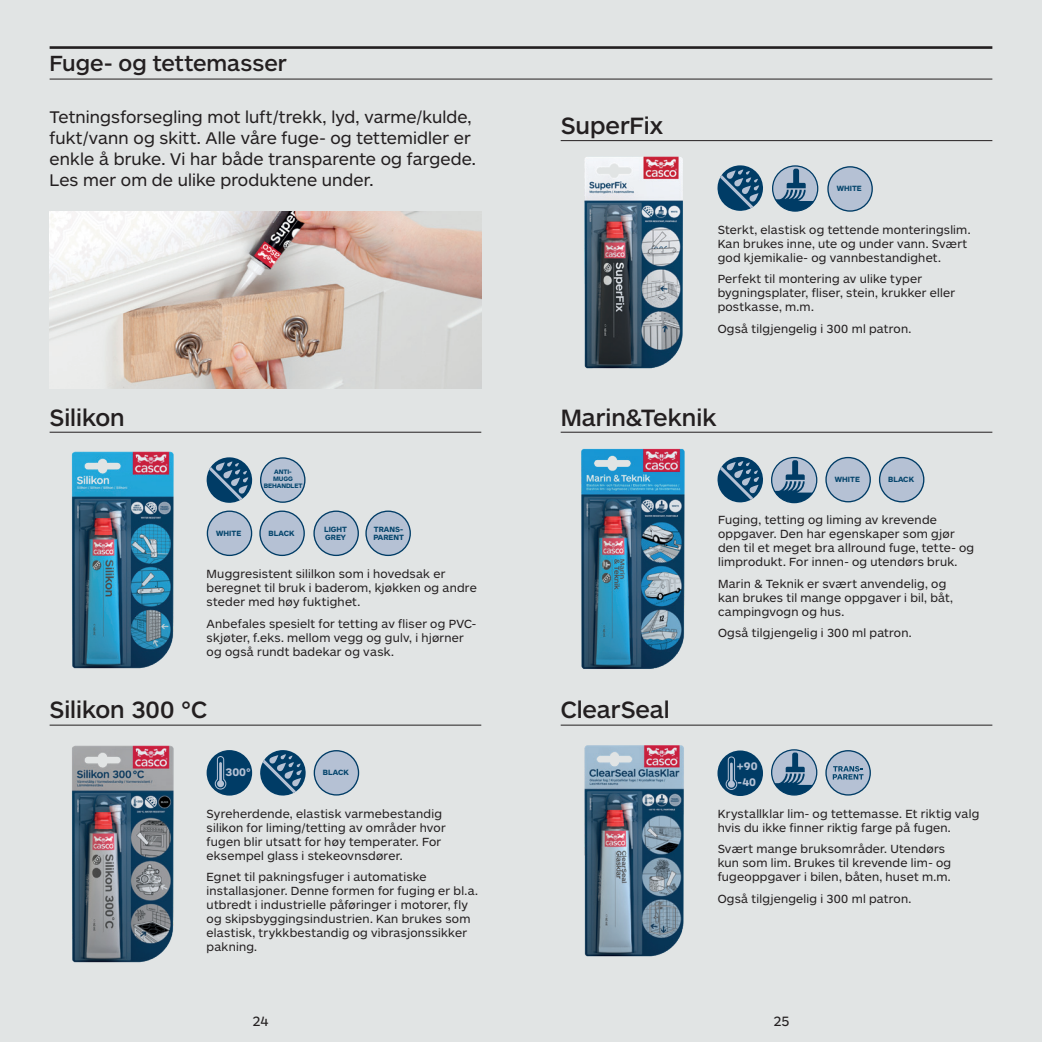
<style>
.page{position:relative;width:1042px;height:1042px;background:#e1e4e4}
.page>*{position:absolute;margin:0;border:0;box-sizing:border-box;transform-origin:0 0}
.t1{font:500 24.5px "ARS Maquette";letter-spacing:-.005em;color:#231f20}
.t2{font:500 22.75px "ARS Maquette";color:#231f20}
.t3{font:17.5px/21px "ARS Maquette";letter-spacing:.005em;color:#231f20}
.t4{font:14px "ARS Maquette";color:#231f20}
.t5{font:12.25px/14px "ARS Maquette";letter-spacing:.02em;color:#231f20}
.t6{font:700 11.38px/16.4px "ARS Maquette";color:#b5c1d4}
.t7{font:700 7.88px/7.9px "ARS Maquette";color:#06466d}
.t8{font:700 6.65px/7.2px "ARS Maquette";letter-spacing:-.02em;color:#06466d;text-align:center}
</style>
<div class="page">
<hr style="left:50px;top:46px;width:942px;height:3px;background:#231f20">
<hr style="left:50px;top:79px;width:942px;height:1px;background:#231f20">
<hr style="left:561px;top:432px;width:431px;height:1px;background:#231f20">
<hr style="left:50px;top:432px;width:431px;height:1px;background:#231f20">
<hr style="left:561px;top:725px;width:431px;height:1px;background:#231f20">
<hr style="left:50px;top:725px;width:431px;height:1px;background:#231f20">
<hr style="left:561px;top:140px;width:431px;height:1px;background:#231f20">
<img style="left:71px;top:451px;width:103px;height:218px">
<img style="left:72px;top:745px;width:102px;height:218px">
<img style="left:584px;top:156px;width:99px;height:213px">
<img style="left:581px;top:448px;width:104px;height:221px">
<img style="left:584px;top:745px;width:100px;height:212px">
<svg style="left:260px;top:457px;width:45px;height:46px"></svg>
<svg style="left:206px;top:457px;width:47px;height:46px"></svg>
<div style="left:207px;top:750px;width:45px;height:45px;background:#003c66;border-radius:50%"></div>
<svg style="left:214px;top:755px;width:13px;height:35px"></svg>
<svg style="left:260px;top:750px;width:46px;height:46px"></svg>
<svg style="left:314px;top:750px;width:45px;height:45px"></svg>
<svg style="left:717px;top:456px;width:46px;height:47px"></svg>
<svg style="left:771px;top:457px;width:46px;height:46px"></svg>
<svg style="left:825px;top:457px;width:46px;height:45px"></svg>
<svg style="left:879px;top:457px;width:45px;height:45px"></svg>
<svg style="left:207px;top:510px;width:45px;height:46px"></svg>
<svg style="left:259px;top:510px;width:46px;height:46px"></svg>
<svg style="left:313px;top:510px;width:46px;height:46px"></svg>
<svg style="left:365px;top:510px;width:46px;height:46px"></svg>
<div style="left:717px;top:750px;width:46px;height:46px;background:#003c66;border-radius:50%"></div>
<svg style="left:725px;top:756px;width:13px;height:34px"></svg>
<svg style="left:825px;top:750px;width:46px;height:45px"></svg>
<svg style="left:771px;top:749px;width:46px;height:46px"></svg>
<img style="left:50px;top:212px;width:431px;height:176px">
<svg style="left:717px;top:165px;width:46px;height:46px"></svg>
<svg style="left:772px;top:165px;width:46px;height:47px"></svg>
<svg style="left:827px;top:166px;width:46px;height:46px"></svg>
<h2 class="t2" style="left:50px;top:52px;width:239px">Fuge- og tettemasser</h2>
<h3 class="t3" style="left:50px;top:107px;width:428px">Tetningsforsegling mot luft/trekk, lyd, varme/kulde, fukt/vann og skitt. Alle våre fuge- og tettemidler er enkle å bruke. Vi har både transparente og fargede.<br>Les mer om de ulike produktene under.</h3>
<h1 class="t1" style="left:561px;top:113px;width:104px">SuperFix</h1>
<p class="t7" style="left:837px;top:185px;width:26px">WHITE</p>
<p class="t5" style="left:718px;top:223px;width:254px">Sterkt, elastisk og tettende monteringslim.<br>Kan brukes inne, ute og under vann. Svært god kjemikalie- og vannbestandighet.</p>
<p class="t5" style="left:718px;top:272px;width:239px">Perfekt til montering av ulike typer bygningsplater, fliser, stein, krukker eller postkasse, m.m.</p>
<p class="t5" style="left:718px;top:322px;width:195px">Også tilgjengelig i 300 ml patron.</p>
<h1 class="t1" style="left:50px;top:405px;width:77px">Silikon</h1>
<h1 class="t1" style="left:561px;top:405px;width:157px">Marin&amp;Teknik</h1>
<p class="t8" style="left:264px;top:468px;width:40px">ANTI-<br>MUGG<br>BEHANDLET</p>
<p class="t7" style="left:835px;top:475px;width:26px">WHITE</p>
<p class="t7" style="left:888px;top:475px;width:27px">BLACK</p>
<p class="t7" style="left:216px;top:529px;width:26px">WHITE</p>
<p class="t7" style="left:268px;top:529px;width:27px">BLACK</p>
<p class="t7" style="left:324px;top:525px;width:25px">LIGHT<br>GREY</p>
<p class="t7" style="left:373px;top:525px;width:32px">TRANS-<br>PARENT</p>
<p class="t5" style="left:207px;top:567px;width:272px">Muggresistent sililkon som i hovedsak er beregnet til bruk i baderom, kjøkken og andre steder med høy fuktighet.</p>
<p class="t5" style="left:207px;top:617px;width:271px">Anbefales spesielt for tetting av fliser og PVC&shy;skjøter, f.eks. mellom vegg og gulv, i hjørner og også rundt badekar og vask.</p>
<h1 class="t1" style="left:50px;top:697px;width:159px">Silikon 300 °C</h1>
<h1 class="t1" style="left:561px;top:697px;width:111px">ClearSeal</h1>
<p class="t6" style="left:225px;top:764px;width:27px">300°</p>
<p class="t7" style="left:323px;top:768px;width:27px">BLACK</p>
<p class="t5" style="left:207px;top:806px;width:240px">Syreherdende, elastisk varmebestandig silikon for liming/tetting av områder hvor fugen blir utsatt for høy temperater. For eksempel glass i stekeovnsdører.</p>
<p class="t5" style="left:207px;top:870px;width:273px">Egnet til pakningsfuger i automatiske installasjoner. Denne formen for fuging er bl.a. utbredt i industrielle påføringer i motorer, fly og skipsbyggingsindustrien. Kan brukes som elastisk, trykkbestandig og vibrasjonssikker pakning.</p>
<p class="t5" style="left:718px;top:513px;width:258px">Fuging, tetting og liming av krevende oppgaver. Den har egenskaper som gjør den til et meget bra allround fuge, tette- og limprodukt. For innen- og utendørs bruk.</p>
<p class="t5" style="left:718px;top:577px;width:236px">Marin &amp; Teknik er svært anvendelig, og kan brukes til mange oppgaver i bil, båt, campingvogn og hus.</p>
<p class="t5" style="left:718px;top:626px;width:195px">Også tilgjengelig i 300 ml patron.</p>
<p class="t6" style="left:737px;top:758px;width:22px">+90 -40</p>
<p class="t5" style="left:718px;top:806px;width:263px">Krystallklar lim- og tettemasse. Et riktig valg hvis du ikke finner riktig farge på fugen.</p>
<p class="t5" style="left:718px;top:842px;width:235px">Svært mange bruksområder. Utendørs kun som lim. Brukes til krevende lim- og fugeoppgaver i bilen, båten, huset m.m.</p>
<p class="t5" style="left:718px;top:891px;width:195px">Også tilgjengelig i 300 ml patron.</p>
<p class="t4" style="left:252px;top:1013px;width:18px">24</p>
<p class="t4" style="left:773px;top:1013px;width:18px">25</p>
</div>
